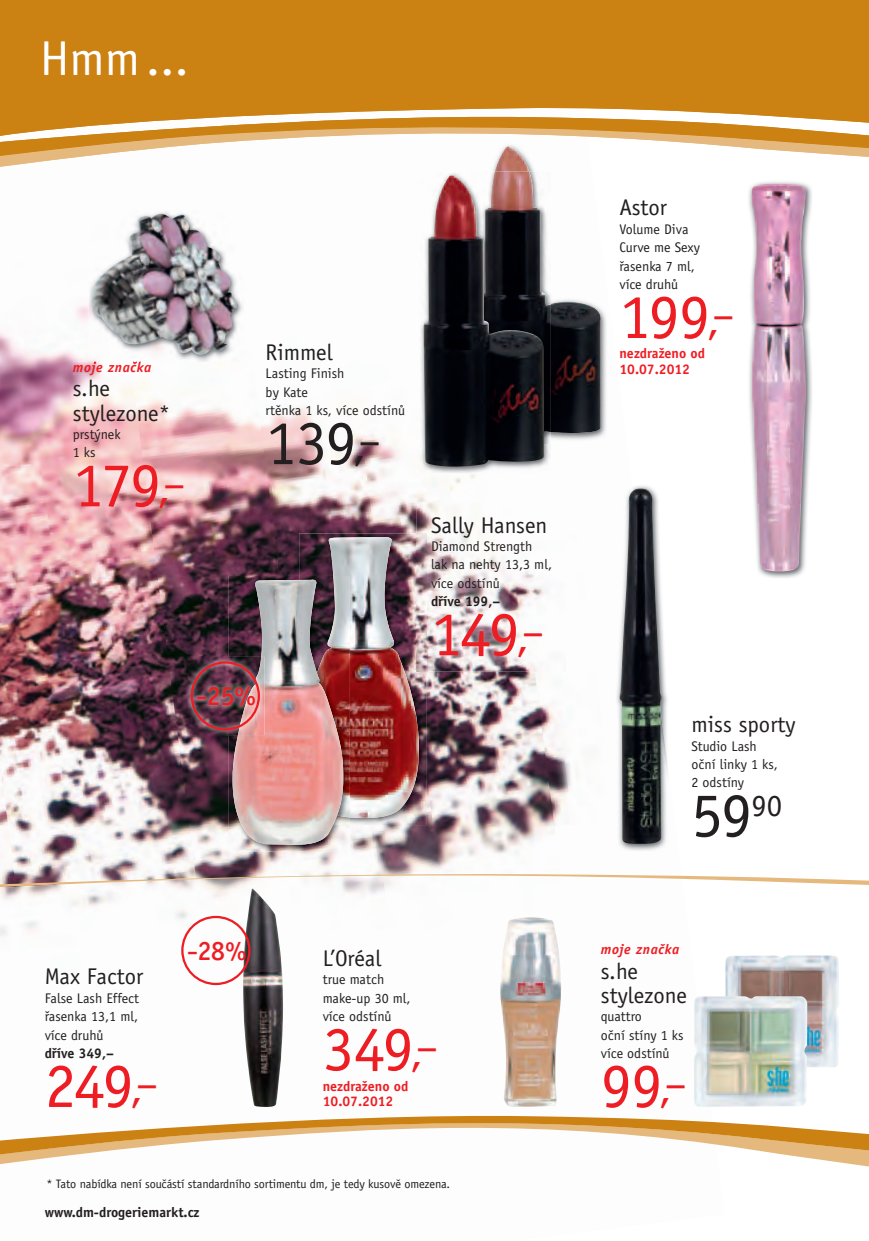
<style>
.page{position:relative;width:869px;height:1241px;background:#fff}
.page>*{position:absolute;margin:0;border:0;box-sizing:border-box;transform-origin:0 0}
.t1{font:63px "Officina Sans CE";letter-spacing:-.04em;color:#ee1d23}
.t2{font:63px "Officina Sans CE";color:#231f20}
.t3{font:49px "Officina Sans CE";color:#fff}
.t4{font:500 27.12px "Officina Sans ITC Pro";color:#ee1d23;scale:.75 1}
.t5{font:22.75px/24.2px "Officina Sans CE";color:#231f20}
.t6{font:14px/18.4px "Officina Sans CE";color:#231f20}
.t7{font:700 14px/15.8px "Officina Sans CE";color:#ee1d23}
.t8{font:700 14px "Officina Sans CE";color:#231f20}
.t9{font:italic 700 14px "Officina Sans CE";letter-spacing:.04em;color:#ee1d23}
.t10{font:12.25px "Officina Sans CE";letter-spacing:-.01em;color:#231f20}
.s1{font-size:43.75px}
</style>
<div class="page">
<img style="left:0;top:304px;width:170px;height:567px">
<img style="left:279px;top:406px;width:159px;height:170px">
<img style="left:132px;top:363px;width:147px;height:309px">
<img style="left:560px;top:747px;width:18px;height:67px">
<img style="left:170px;top:669px;width:83px;height:202px">
<img style="left:426px;top:671px;width:134px;height:198px">
<img style="left:0;top:763px;width:16px;height:108px">
<img style="left:318px;top:770px;width:121px;height:101px">
<img style="left:253px;top:851px;width:65px;height:20px">
<img style="left:73px;top:361px;width:78px;height:14px">
<img style="left:0;top:895px;width:226px;height:91px">
<svg style="left:0;top:871px;width:869px;height:24px"></svg>
<div style="left:0;top:0;width:868px;height:114px;background:#cc8113"></div>
<svg style="left:0;top:1106px;width:869px;height:61px"></svg>
<img style="left:416px;top:502px;width:133px;height:169px">
<img style="left:749px;top:181px;width:63px;height:397px">
<img style="left:750px;top:184px;width:55px;height:387px">
<img style="left:499px;top:917px;width:62px;height:190px">
<img style="left:242px;top:888px;width:41px;height:219px">
<svg style="left:181px;top:915px;width:69px;height:69px"></svg>
<img style="left:616px;top:486px;width:52px;height:364px">
<img style="left:617px;top:488px;width:46px;height:356px">
<img style="left:492px;top:169px;width:115px;height:271px">
<svg style="left:0;top:114px;width:868px;height:55px"></svg>
<img style="left:419px;top:173px;width:131px;height:300px">
<img style="left:478px;top:171px;width:72px;height:267px">
<img style="left:422px;top:175px;width:123px;height:293px">
<img style="left:299px;top:533px;width:127px;height:291px">
<img style="left:416px;top:533px;width:10px;height:138px">
<img style="left:328px;top:537px;width:91px;height:280px">
<img style="left:229px;top:576px;width:121px;height:275px">
<img style="left:299px;top:576px;width:51px;height:248px">
<img style="left:317px;top:576px;width:33px;height:241px">
<img style="left:232px;top:579px;width:83px;height:265px">
<img style="left:186px;top:656px;width:52px;height:79px">
<img style="left:238px;top:656px;width:26px;height:79px">
<img style="left:190px;top:661px;width:70px;height:69px">
<img style="left:725px;top:955px;width:113px;height:112px">
<img style="left:694px;top:996px;width:112px;height:110px">
<img style="left:89px;top:285px;width:154px;height:76px">
<img style="left:92px;top:211px;width:146px;height:152px">
<h2 class="t3" style="left:40px;top:30px;width:151px">Hmm ...</h2>
<p class="t9" style="left:73px;top:359px;width:80px">moje značka</p>
<h3 class="t5" style="left:73px;top:376px;width:99px">s.he stylezone*</h3>
<p class="t6" style="left:73px;top:425px;width:49px">prstýnek<br>1 ks</p>
<h1 class="t1" style="left:73px;top:448px;width:114px">179<span class="s1">,–</span></h1>
<h3 class="t5" style="left:265px;top:340px;width:68px">Rimmel</h3>
<p class="t6" style="left:265px;top:364px;width:141px">Lasting Finish<br>by Kate<br>rtěnka 1 ks, více odstínů</p>
<h1 class="t2" style="left:265px;top:406px;width:117px">139<span class="s1">,–</span></h1>
<h3 class="t4" style="left:197px;top:679px;width:80px">–25%</h3>
<h3 class="t5" style="left:431px;top:513px;width:118px">Sally Hansen</h3>
<p class="t6" style="left:431px;top:537px;width:123px">Diamond Strength<br>lak na nehty 13,3 ml, více odstínů</p>
<p class="t8" style="left:431px;top:593px;width:71px">dříve 199,–</p>
<h1 class="t1" style="left:431px;top:597px;width:114px">149<span class="s1">,–</span></h1>
<h3 class="t5" style="left:45px;top:964px;width:100px">Max Factor</h3>
<p class="t6" style="left:45px;top:988px;width:96px;text-align:justify">False Lash Effect řasenka 13,1 ml, více druhů</p>
<p class="t8" style="left:45px;top:1044px;width:71px">dříve 349,–</p>
<h1 class="t1" style="left:45px;top:1048px;width:115px">249<span class="s1">,–</span></h1>
<h3 class="t4" style="left:187px;top:933px;width:80px">–28%</h3>
<h3 class="t5" style="left:322px;top:946px;width:60px">L’Oréal</h3>
<p class="t6" style="left:322px;top:970px;width:89px">true match make-up 30 ml, více odstínů</p>
<h1 class="t1" style="left:322px;top:1012px;width:117px">349<span class="s1">,–</span></h1>
<p class="t7" style="left:322px;top:1077px;width:87px">nezdraženo od<br>10.07.2012</p>
<p class="t10" style="left:46px;top:1176px;width:405px">* Tato nabídka není součástí standardního sortimentu dm, je tedy kusově omezena.</p>
<p class="t8" style="left:45px;top:1203px;width:156px">www.dm-drogeriemarkt.cz</p>
<h3 class="t5" style="left:619px;top:196px;width:49px">Astor</h3>
<p class="t6" style="left:619px;top:220px;width:82px">Volume Diva<br>Curve me Sexy řasenka 7 ml, více druhů</p>
<h1 class="t1" style="left:619px;top:280px;width:116px">199<span class="s1">,–</span></h1>
<p class="t7" style="left:619px;top:346px;width:87px">nezdraženo od<br>10.07.2012</p>
<h3 class="t5" style="left:691px;top:712px;width:106px">miss sporty</h3>
<p class="t6" style="left:691px;top:736px;width:88px">Studio Lash oční linky 1 ks,<br>2 odstíny</p>
<h1 class="t2" style="left:691px;top:778px;width:92px">59<sup>90</sup></h1>
<p class="t9" style="left:600px;top:940px;width:80px">moje značka</p>
<h3 class="t5" style="left:600px;top:958px;width:87px">s.he stylezone</h3>
<p class="t6" style="left:600px;top:1007px;width:84px">quattro<br>oční stíny 1 ks více odstínů</p>
<h1 class="t1" style="left:600px;top:1048px;width:87px">99<span class="s1">,–</span></h1>
</div>
